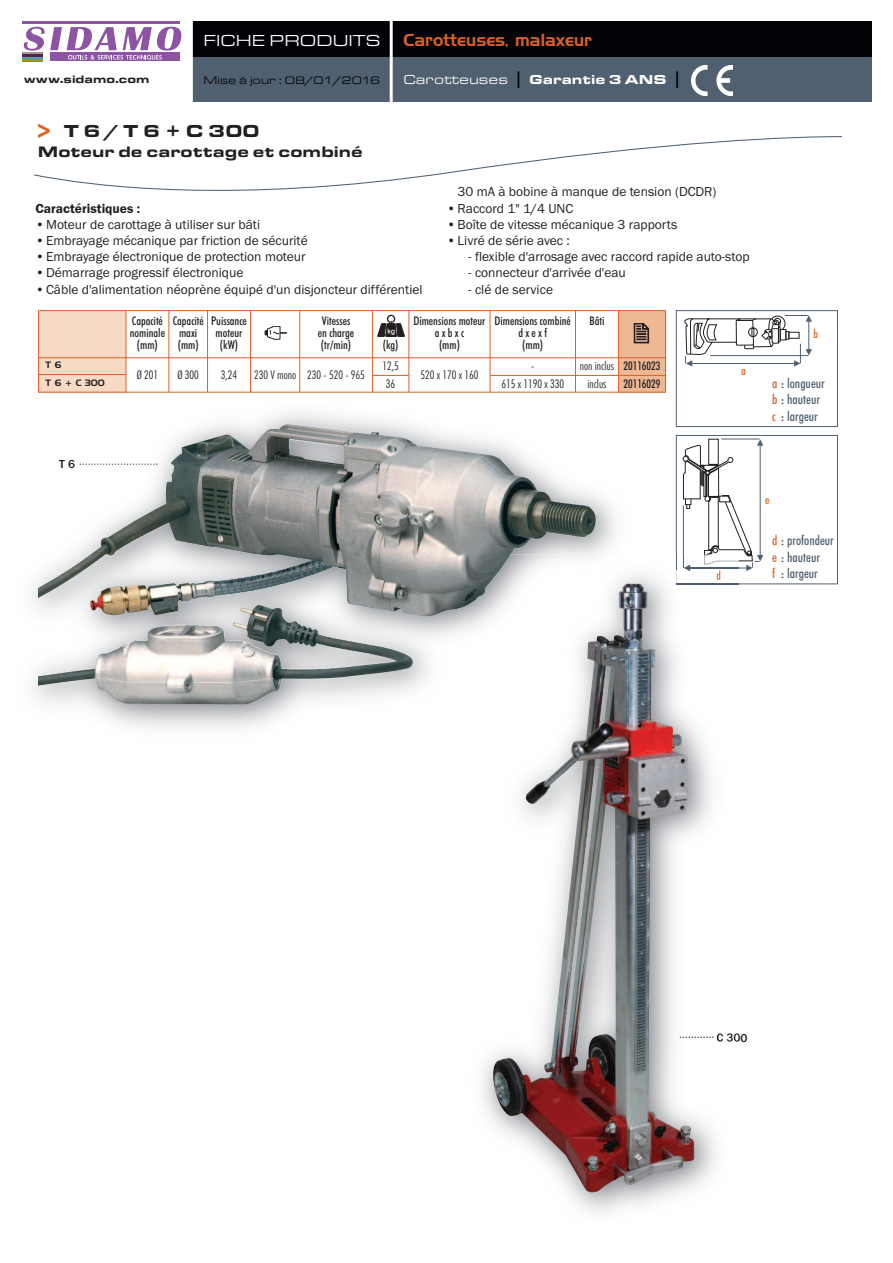
<style>
.page{position:relative;width:893px;height:1263px;background:#fff}
.page>*{position:absolute;margin:0;border:0;box-sizing:border-box;transform-origin:0 0}
.t1{font:18px "Eurostar Black Extended";letter-spacing:.25em;color:#231f20}
.t2{font:16.8px "Handel Gothic BT";color:#db6126}
.t3{font:16.5px "Eurostar Regular Extended";color:#fff}
.t4{font:15.75px "Eurostar Black Extended";color:#231f20}
.t5{font:13.5px "Franklin Gothic";color:#231f20}
.t6{font:500 condensed 13.5px/16.2px "Futura BT";color:#516071}
.t7{font:13.5px "Eurostar Black Extended";color:#fff}
.t8{font:600 13.5px "Franklin Gothic";color:#231f20}
.t9{font:500 condensed 12px/12px "Futura BT";color:#231f20;text-align:center}
.t10{font:300 condensed 12px/18px "Futura BT";color:#231f20;text-align:center}
.t11{font:500 12px "Franklin Gothic";color:#231f20}
.t12{font:500 condensed 12px "Futura BT";color:#db6126}
.t13{font:11.25px "Eurostar Regular Extended";color:#010307}
.t14{font:11.25px "Eurostar Black Extended";color:#231f20}
.t15{font:9px/18px "Handel Gothic BT";letter-spacing:.195em;color:#231f20}
.s1{font-size:27px;color:#db6126}
.s2{font-family:"Eurostar Regular Extended"}
.s3{font-family:"Handel Gothic BT";font-size:16.5px;color:#010307}
.s4{color:#db6126}
.s5{color:#231f20}
</style>
<div class="page">
<div style="left:191px;top:21px;width:681px;height:47px;background:#010307"></div>
<div style="left:191px;top:57px;width:681px;height:45px;background:#516071"></div>
<hr style="left:390px;top:21px;width:3px;height:81px;background:#fff">
<hr style="left:190px;top:21px;width:3px;height:81px;background:#fff">
<img style="left:691px;top:65px;width:42px;height:30px">
<img style="left:32px;top:373px;width:760px;height:355px">
<img style="left:90px;top:533px;width:498px;height:83px">
<div style="left:38px;top:310px;width:88px;height:48px;background:#f7dac5"></div>
<div style="left:618px;top:310px;width:48px;height:48px;background:#efb895"></div>
<svg style="left:634px;top:323px;width:15px;height:20px"></svg>
<div style="left:38px;top:358px;width:88px;height:34px;background:#f7dac5"></div>
<hr style="left:39px;top:374px;width:87px;height:1px;background:#db6126">
<hr style="left:373px;top:375px;width:36px;height:1px;background:#db6126">
<hr style="left:490px;top:375px;width:85px;height:1px;background:#db6126">
<hr style="left:576px;top:375px;width:42px;height:1px;background:#db6126">
<div style="left:618px;top:358px;width:48px;height:34px;background:#efb895"></div>
<hr style="left:619px;top:375px;width:46px;height:1px;background:#db6126">
<hr style="left:38px;top:310px;width:1px;height:82px;background:#db6126">
<hr style="left:126px;top:310px;width:1px;height:82px;background:#db6126">
<hr style="left:169px;top:310px;width:1px;height:82px;background:#db6126">
<hr style="left:207px;top:310px;width:1px;height:82px;background:#db6126">
<hr style="left:250px;top:310px;width:1px;height:82px;background:#db6126">
<hr style="left:299px;top:310px;width:1px;height:82px;background:#db6126">
<hr style="left:372px;top:310px;width:1px;height:82px;background:#db6126">
<hr style="left:409px;top:310px;width:1px;height:82px;background:#db6126">
<hr style="left:490px;top:310px;width:1px;height:82px;background:#db6126">
<hr style="left:575px;top:310px;width:1px;height:82px;background:#db6126">
<hr style="left:618px;top:310px;width:1px;height:82px;background:#db6126">
<hr style="left:665px;top:310px;width:1px;height:82px;background:#db6126">
<hr style="left:38px;top:310px;width:628px;height:1px;background:#db6126">
<hr style="left:38px;top:357px;width:628px;height:1px;background:#db6126">
<hr style="left:38px;top:392px;width:628px;height:1px;background:#db6126">
<svg style="left:378px;top:315px;width:27px;height:22px"></svg>
<svg style="left:34px;top:136px;width:808px;height:55px"></svg>
<svg style="left:265px;top:326px;width:22px;height:14px"></svg>
<svg style="left:80px;top:463px;width:78px;height:2px"></svg>
<div style="left:676px;top:311px;width:161px;height:115px;background:#fff"></div>
<div style="left:676px;top:310px;width:162px;height:117px;border:1px solid #516071"></div>
<div style="left:676px;top:436px;width:161px;height:148px;background:#fff"></div>
<div style="left:676px;top:435px;width:162px;height:149px;border:1px solid #516071"></div>
<svg style="left:685px;top:315px;width:127px;height:52px"></svg>
<hr style="left:23px;top:22px;width:157px;height:2px;background:#8c54a2">
<div style="left:50px;top:53px;width:130px;height:8px;background:#8c54a2"></div>
<svg style="left:23px;top:27px;width:158px;height:33px"></svg>
<hr style="left:23px;top:53px;width:20px;height:2px;background:#a5978a">
<hr style="left:23px;top:55px;width:20px;height:2px;background:#552350">
<hr style="left:23px;top:57px;width:20px;height:2px;background:#539db5">
<hr style="left:23px;top:59px;width:20px;height:2px;background:#92991a">
<img style="left:466px;top:554px;width:273px;height:659px">
<img style="left:466px;top:554px;width:45px;height:52px">
<img style="left:695px;top:1036px;width:18px;height:2px">
<img style="left:717px;top:1033px;width:22px;height:8px">
<img style="left:677px;top:554px;width:62px;height:31px">
<svg style="left:674px;top:554px;width:3px;height:29px"></svg>
<svg style="left:683px;top:439px;width:80px;height:141px"></svg>
<img style="left:493px;top:583px;width:202px;height:609px">
<p class="t14" style="left:24px;top:72px;width:127px">www.sidamo.com</p>
<p class="t3" style="left:203px;top:30px;width:178px">FICHE PRODUITS</p>
<p class="t13" style="left:203px;top:73px;width:178px">Mise à jour : 08/01/2016</p>
<h1 class="t1" style="left:31px;top:120px;width:230px"><span class="s1">&gt;</span> T6/T6+C300</h1>
<p class="t4" style="left:38px;top:142px;width:326px">Moteur de carottage et combiné</p>
<p class="t2" style="left:403px;top:30px;width:190px">Carotteuses, malaxeur</p>
<p class="t7" style="left:403px;top:71px;width:279px"><span class="s2">Carotteuses</span> <span class="s3">|</span> Garantie 3 ANS <span class="s3">|</span></p>
<p class="t8" style="left:36px;top:200px;width:106px">Caractéristiques :</p>
<p class="t5" style="left:36px;top:216px;width:226px">•Moteur de carottage à utiliser sur bâti</p>
<p class="t5" style="left:36px;top:232px;width:274px">•Embrayage mécanique par friction de sécurité</p>
<p class="t5" style="left:36px;top:249px;width:272px">•Embrayage électronique de protection moteur</p>
<p class="t5" style="left:36px;top:265px;width:209px">•Démarrage progressif électronique</p>
<p class="t5" style="left:36px;top:281px;width:389px">•Câble d'alimentation néoprène équipé d'un disjoncteur différentiel</p>
<p class="t5" style="left:458px;top:184px;width:260px">30 mA à bobine à manque de tension (DCDR)</p>
<p class="t5" style="left:447px;top:200px;width:128px">•Raccord 1" 1/4 UNC</p>
<p class="t5" style="left:447px;top:216px;width:232px">•Boîte de vitesse mécanique 3 rapports</p>
<p class="t5" style="left:447px;top:232px;width:124px">•Livré de série avec :</p>
<p class="t5" style="left:468px;top:249px;width:283px">- flexible d'arrosage avec raccord rapide auto-stop</p>
<p class="t5" style="left:468px;top:265px;width:159px">- connecteur d'arrivée d'eau</p>
<p class="t5" style="left:468px;top:281px;width:86px">- clé de service</p>
<p class="t9" style="left:130px;top:315px;width:37px">Capacité nominale (mm)</p>
<p class="t9" style="left:173px;top:315px;width:33px">Capacité maxi (mm)</p>
<p class="t9" style="left:211px;top:315px;width:37px">Puissance moteur (kW)</p>
<p class="t9" style="left:318px;top:315px;width:38px">Vitesses en charge (tr/min)</p>
<p class="t9" style="left:383px;top:339px;width:17px">(kg)</p>
<p class="t9" style="left:413px;top:315px;width:74px">Dimensions moteur axbxc<br>(mm)</p>
<p class="t9" style="left:495px;top:315px;width:78px">Dimensions combiné dxexf<br>(mm)</p>
<p class="t9" style="left:589px;top:315px;width:16px">Bâti</p>
<p class="t15" style="left:46px;top:356px;width:61px">T 6<br>T6+C300</p>
<p class="t10" style="left:137px;top:366px;width:23px">Ø 201</p>
<p class="t10" style="left:177px;top:366px;width:23px">Ø 300</p>
<p class="t10" style="left:221px;top:366px;width:18px">3,24</p>
<p class="t10" style="left:254px;top:366px;width:112px">230 V mono 230 - 520 - 965</p>
<p class="t10" style="left:382px;top:357px;width:18px;text-align:left">12,5<br>36</p>
<p class="t10" style="left:420px;top:366px;width:59px">520x 170x 160</p>
<p class="t10" style="left:501px;top:357px;width:64px">-<br>615x 1190x330</p>
<p class="t10" style="left:580px;top:357px;width:35px">non inclus inclus</p>
<p class="t9" style="left:623px;top:357px;width:38px;line-height:18px;text-align:left">20116023<br>20116029</p>
<p class="t11" style="left:59px;top:457px;width:17px">T 6</p>
<p class="t12" style="left:741px;top:364px;width:6px">a</p>
<p class="t12" style="left:813px;top:327px;width:6px">b</p>
<p class="t6" style="left:772px;top:375px;width:54px"><span class="s4">a</span> <span class="s5">:</span> longueur <span class="s4">b</span> <span class="s5">:</span> hauteur <span class="s4">c</span> <span class="s5">:</span> largeur</p>
<p class="t12" style="left:765px;top:492px;width:6px">e</p>
<p class="t6" style="left:772px;top:533px;width:63px"><span class="s4">d</span> <span class="s5">:</span> profondeur <span class="s4">e</span> <span class="s5">:</span> hauteur<br><span class="s4">f</span> <span class="s5">:</span> largeur</p>
<p class="t11" style="left:716px;top:1030px;width:33px">C 300</p>
</div>
